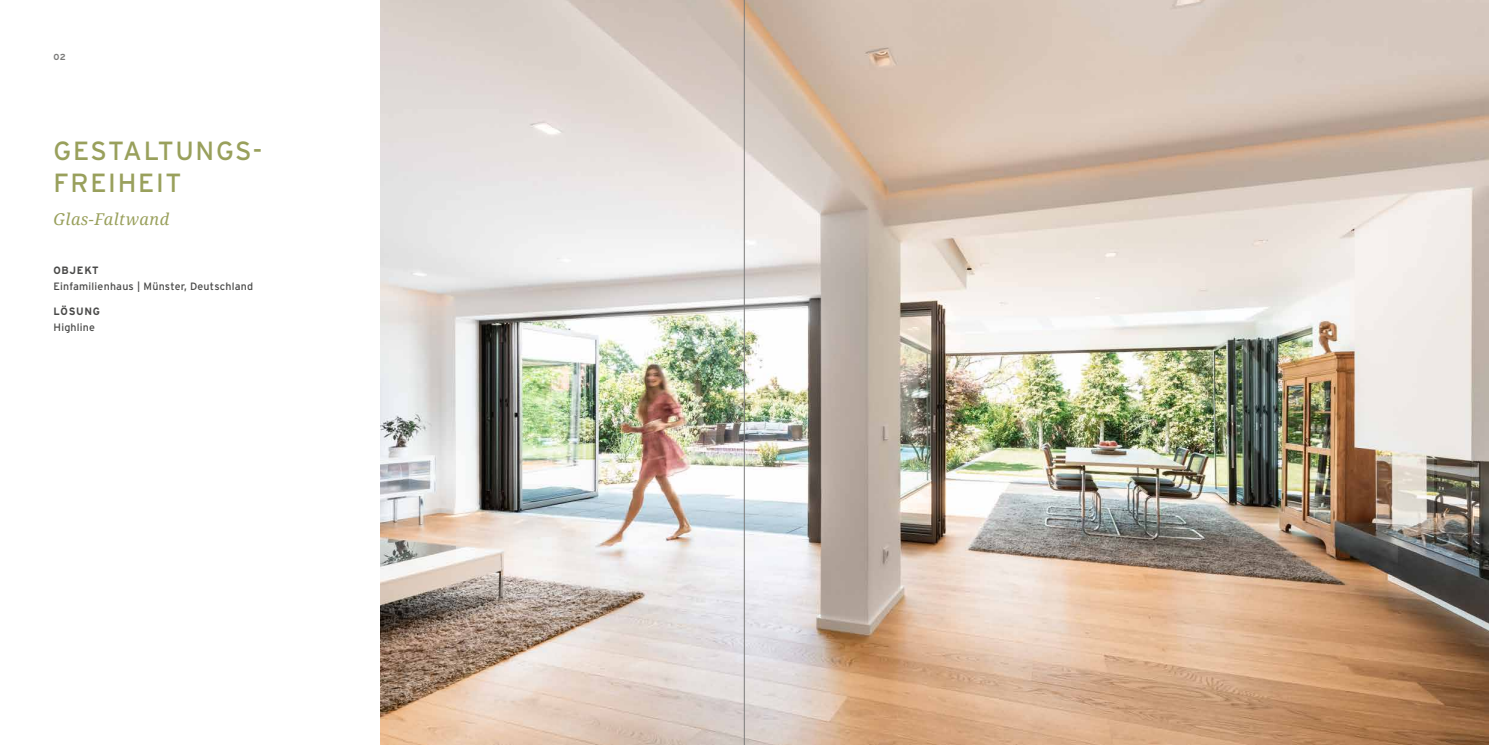
<style>
.page{position:relative;width:1489px;height:745px;background:#fff}
.page>*{position:absolute;margin:0;border:0;box-sizing:border-box;transform-origin:0 0}
.t1{font:26.25px/32.6px "Interstate";letter-spacing:.065em;color:#99a05c}
.t2{font:italic 16.25px "Droid Serif";letter-spacing:.03em;color:#99a05c}
.t3{font:10.62px "Interstate";letter-spacing:.02em;color:#494948}
.t4{font:700 10.62px "Interstate";letter-spacing:.065em;color:#494948}
.t5{font:700 8.75px "Interstate";color:#7b7b7a}
</style>
<div class="page">
<img style="left:380px;top:0;width:1108px;height:744px">
<hr style="left:744px;top:0;width:1px;height:744px;background:#7b7b7a">
<p class="t5" style="left:54px;top:51px;width:14px">02</p>
<h1 class="t1" style="left:54px;top:134px;width:210px">GESTALTUNGS-<br>FREIHEIT</h1>
<h2 class="t2" style="left:54px;top:210px;width:117px">Glas-Faltwand</h2>
<p class="t4" style="left:54px;top:263px;width:47px">OBJEKT</p>
<p class="t3" style="left:54px;top:280px;width:201px">Einfamilienhaus | Münster, Deutschland</p>
<p class="t4" style="left:54px;top:304px;width:48px">LÖSUNG</p>
<p class="t3" style="left:54px;top:320px;width:43px">Highline</p>
</div>
